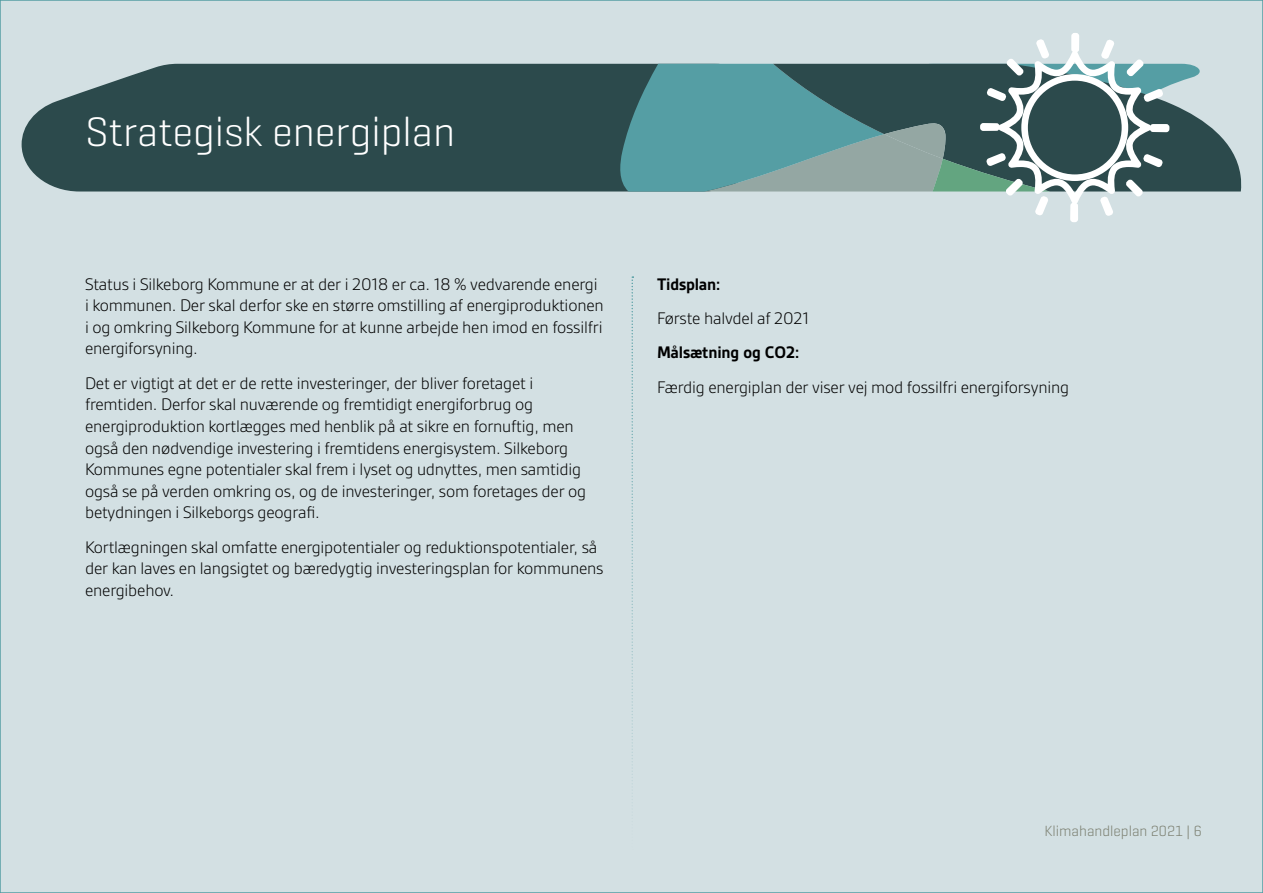
<style>
.page{position:relative;width:1263px;height:893px;background:#d3e0e3}
.page>*{position:absolute;margin:0;border:0;box-sizing:border-box;transform-origin:0 0}
.t1{font:300 42px "Geogrotesque";color:#fff}
.P__Brød{font:300 18px/21.6px "Gesta";letter-spacing:-.01em;color:#000}
.P__Brød-2{font:700 18px "Gesta";letter-spacing:-.01em;color:#000}
.t2{font:300 15px "Geogrotesque";color:#7b7f70}
</style>
<div class="page">
<div style="left:22px;top:64px;width:596px;height:127px;background:#2c4a4c"></div>
<svg style="left:1206px;top:123px;width:35px;height:68px;fill:#2c4a4c"></svg>
<svg style="left:618px;top:33px;width:588px;height:189px"></svg>
<svg style="left:631px;top:276px;width:2px;height:524px"></svg>
<h2 class="t1" style="left:85px;top:106px;width:371px">Strategisk energiplan</h2>
<p class="P__Brød" style="left:85px;top:273px;width:520px">Status i Silkeborg Kommune er at der i 2018 er ca. 18 % vedvarende energi i kommunen. Der skal derfor ske en større omstilling af energiproduktionen i og omkring Silkeborg Kommune for at kunne arbejde hen imod en fossilfri energiforsyning.</p>
<p class="P__Brød" style="left:85px;top:372px;width:503px">Det er vigtigt at det er de rette investeringer, der bliver foretaget i fremtiden. Derfor skal nuværende og fremtidigt energiforbrug og energiproduktion kortlægges med henblik på at sikre en fornuftig, men også den nødvendige investering i fremtidens energisystem. Silkeborg Kommunes egne potentialer skal frem i lyset og udnyttes, men samtidig også se på verden omkring os, og de investeringer, som foretages der og betydningen i Silkeborgs geografi.</p>
<p class="P__Brød" style="left:85px;top:536px;width:520px">Kortlægningen skal omfatte energipotentialer og reduktionspotentialer, så der kan laves en langsigtet og bæredygtig investeringsplan for kommunens energibehov.</p>
<p class="P__Brød-2" style="left:657px;top:274px;width:65px">Tidsplan:</p>
<p class="P__Brød" style="left:657px;top:307px;width:154px">Første halvdel af 2021</p>
<p class="P__Brød-2" style="left:657px;top:342px;width:144px">Målsætning og CO2:</p>
<p class="P__Brød" style="left:657px;top:376px;width:414px">Færdig energiplan der viser vej mod fossilfri energiforsyning</p>
<p class="t2" style="left:1044px;top:822px;width:159px">Klimahandleplan 2021 | 6</p>
</div>
